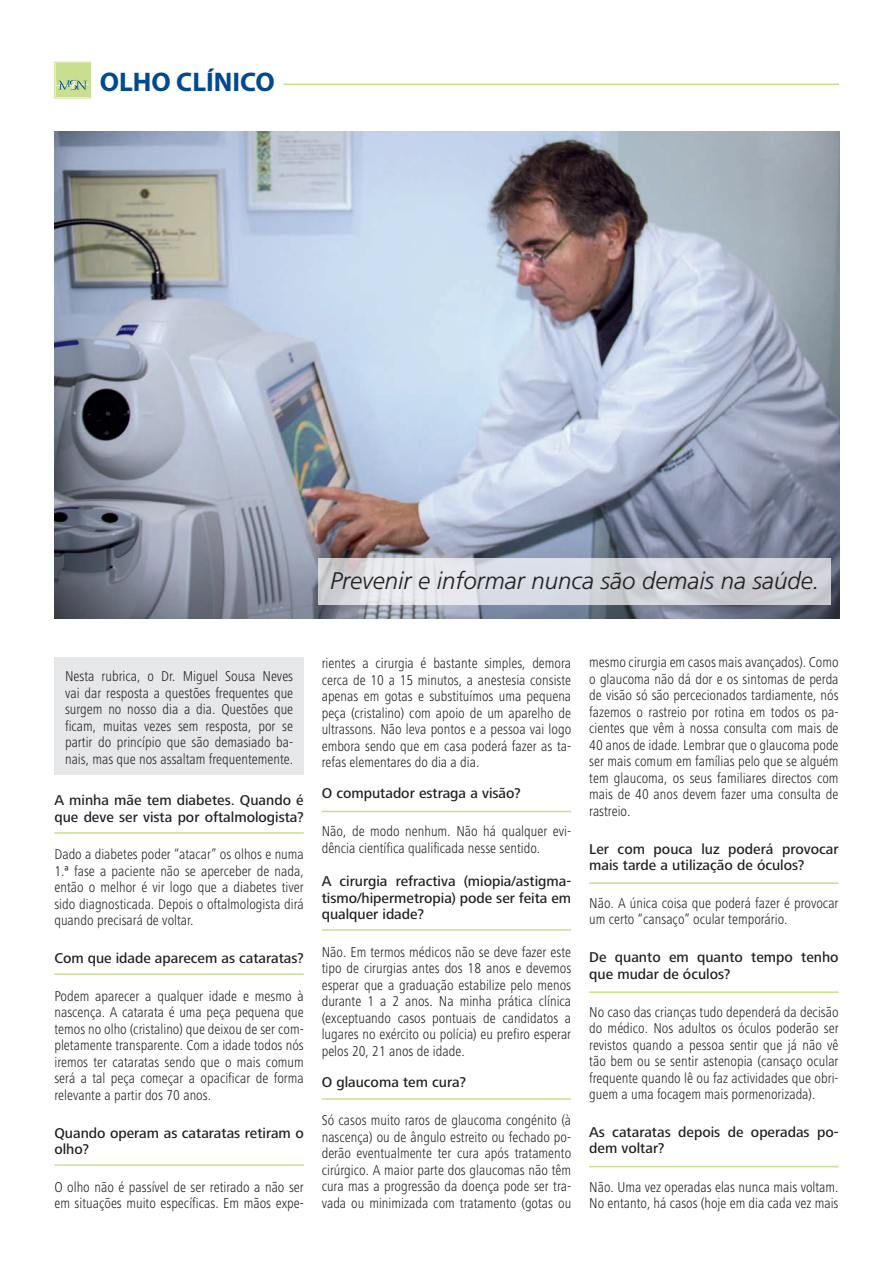
<style>
.page{position:relative;width:893px;height:1263px;background:#fff}
.page>*{position:absolute;margin:0;border:0;box-sizing:border-box;transform-origin:0 0}
.TEXTO{font:700 27px "Myriad Pro";color:#014a91}
.TEXTO-2{font:italic 300 24px "Frutiger";color:#231f20}
.TEXTO-3{font:300 condensed 14.7px/16.5px "Frutiger Next LT";color:#231f20;text-align:justify}
.TEXTO-4{font:500 14.7px/16.5px "Frutiger Next LT";color:#231f20}
</style>
<div class="page">
<img style="left:54px;top:132px;width:785px;height:486px">
<svg style="left:318px;top:558px;width:512px;height:46px;background:#d5d7dd"></svg>
<div style="left:54px;top:657px;width:250px;height:118px;background:#e6e7e9"></div>
<div style="left:54px;top:62px;width:37px;height:36px;border:1px solid #c7df8e"></div>
<div style="left:56px;top:63px;width:33px;height:34px;background:#c7df8e"></div>
<svg style="left:56px;top:80px;width:33px;height:10px"></svg>
<hr style="left:283px;top:84px;width:556px;height:1px;background:#c7df8e">
<hr style="left:54px;top:832px;width:250px;height:2px;background:#c7df8e">
<hr style="left:54px;top:1164px;width:250px;height:2px;background:#c7df8e">
<hr style="left:54px;top:973px;width:250px;height:2px;background:#c7df8e">
<hr style="left:322px;top:811px;width:249px;height:1px;background:#c7df8e">
<hr style="left:322px;top:929px;width:249px;height:2px;background:#c7df8e">
<hr style="left:322px;top:1098px;width:249px;height:2px;background:#c7df8e">
<hr style="left:589px;top:882px;width:249px;height:2px;background:#c7df8e">
<hr style="left:589px;top:991px;width:249px;height:2px;background:#c7df8e">
<hr style="left:589px;top:1166px;width:249px;height:1px;background:#c7df8e">
<p class="TEXTO" style="left:100px;top:64px;width:177px">OLHO CLÍNICO</p>
<p class="TEXTO-2" style="left:330px;top:566px;width:491px">Prevenir e informar nunca são demais na saúde.</p>
<p class="TEXTO-3" style="left:65px;top:668px;width:230px">Nesta rubrica, o Dr. Miguel Sousa Neves vai dar resposta a questões frequentes que surgem no nosso dia a dia. Questões que ficam, muitas vezes sem resposta, por se partir do princípio que são demasiado ba&shy;nais, mas que nos assaltam frequentemente.</p>
<p class="TEXTO-4" style="left:54px;top:792px;width:251px">A minha mãe tem diabetes. Quando é que deve ser vista por oftalmologista?</p>
<p class="TEXTO-3" style="left:54px;top:846px;width:251px">Dado a diabetes poder “atacar” os olhos e numa 1.ª fase a paciente não se aperceber de nada, então o melhor é vir logo que a diabetes tiver sido diagnosticada. Depois o oftalmologista dirá quando precisará de voltar.</p>
<p class="TEXTO-4" style="left:54px;top:950px;width:251px">Com que idade aparecem as cataratas?</p>
<p class="TEXTO-3" style="left:54px;top:988px;width:251px">Podem aparecer a qualquer idade e mesmo à nascença. A catarata é uma peça pequena que temos no olho (cristalino) que deixou de ser com&shy;pletamente transparente. Com a idade todos nós iremos ter cataratas sendo que o mais comum será a tal peça começar a opacificar de forma relevante a partir dos 70 anos.</p>
<p class="TEXTO-4" style="left:54px;top:1124px;width:251px">Quando operam as cataratas retiram o olho?</p>
<p class="TEXTO-3" style="left:54px;top:1179px;width:251px">O olho não é passível de ser retirado a não ser em situações muito específicas. Em mãos expe-</p>
<p class="TEXTO-3" style="left:322px;top:655px;width:251px">rientes a cirurgia é bastante simples, demora cerca de 10 a 15 minutos, a anestesia consiste apenas em gotas e substituímos uma pequena peça (cristalino) com apoio de um aparelho de ultrassons. Não leva pontos e a pessoa vai logo embora sendo que em casa poderá fazer as ta&shy;refas elementares do dia a dia.</p>
<p class="TEXTO-4" style="left:322px;top:785px;width:201px">O computador estraga a visão?</p>
<p class="TEXTO-3" style="left:322px;top:823px;width:251px">Não, de modo nenhum. Não há qualquer evi&shy;dência científica qualificada nesse sentido.</p>
<p class="TEXTO-4" style="left:322px;top:873px;width:251px;text-align:justify">A cirurgia refractiva (miopia/astigma&shy;tismo/hipermetropia) pode ser feita em qualquer idade?</p>
<p class="TEXTO-3" style="left:322px;top:944px;width:251px">Não. Em termos médicos não se deve fazer este tipo de cirurgias antes dos 18 anos e devemos esperar que a graduação estabilize pelo menos durante 1 a 2 anos. Na minha prática clínica (exceptuando casos pontuais de candidatos a lugares no exército ou polícia) eu prefiro esperar pelos 20, 21 anos de idade.</p>
<p class="TEXTO-4" style="left:322px;top:1074px;width:146px">O glaucoma tem cura?</p>
<p class="TEXTO-3" style="left:322px;top:1112px;width:251px">Só casos muito raros de glaucoma congénito (à nascença) ou de ângulo estreito ou fechado po&shy;derão eventualmente ter cura após tratamento cirúrgico. A maior parte dos glaucomas não têm cura mas a progressão da doença pode ser tra&shy;vada ou minimizada com tratamento (gotas ou</p>
<p class="TEXTO-3" style="left:589px;top:654px;width:251px">mesmo cirurgia em casos mais avançados). Como o glaucoma não dá dor e os sintomas de perda de visão só são percecionados tardiamente, nós fazemos o rastreio por rotina em todos os pa&shy;cientes que vêm à nossa consulta com mais de 40 anos de idade. Lembrar que o glaucoma pode ser mais comum em famílias pelo que se alguém tem glaucoma, os seus familiares directos com mais de 40 anos devem fazer uma consulta de rastreio.</p>
<p class="TEXTO-4" style="left:589px;top:840px;width:251px">Ler com pouca luz poderá provocar mais tarde a utilização de óculos?</p>
<p class="TEXTO-3" style="left:589px;top:895px;width:251px">Não. A única coisa que poderá fazer é provocar um certo “cansaço” ocular temporário.</p>
<p class="TEXTO-4" style="left:589px;top:949px;width:251px">De quanto em quanto tempo tenho que mudar de óculos?</p>
<p class="TEXTO-3" style="left:589px;top:1003px;width:251px">No caso das crianças tudo dependerá da decisão do médico. Nos adultos os óculos poderão ser revistos quando a pessoa sentir que já não vê tão bem ou se sentir astenopia (cansaço ocular frequente quando lê ou faz actividades que obri&shy;guem a uma focagem mais pormenorizada).</p>
<p class="TEXTO-4" style="left:589px;top:1124px;width:251px">As cataratas depois de operadas po&shy;dem voltar?</p>
<p class="TEXTO-3" style="left:589px;top:1179px;width:251px">Não. Uma vez operadas elas nunca mais voltam.<br>No entanto, há casos (hoje em dia cada vez mais</p>
</div>
